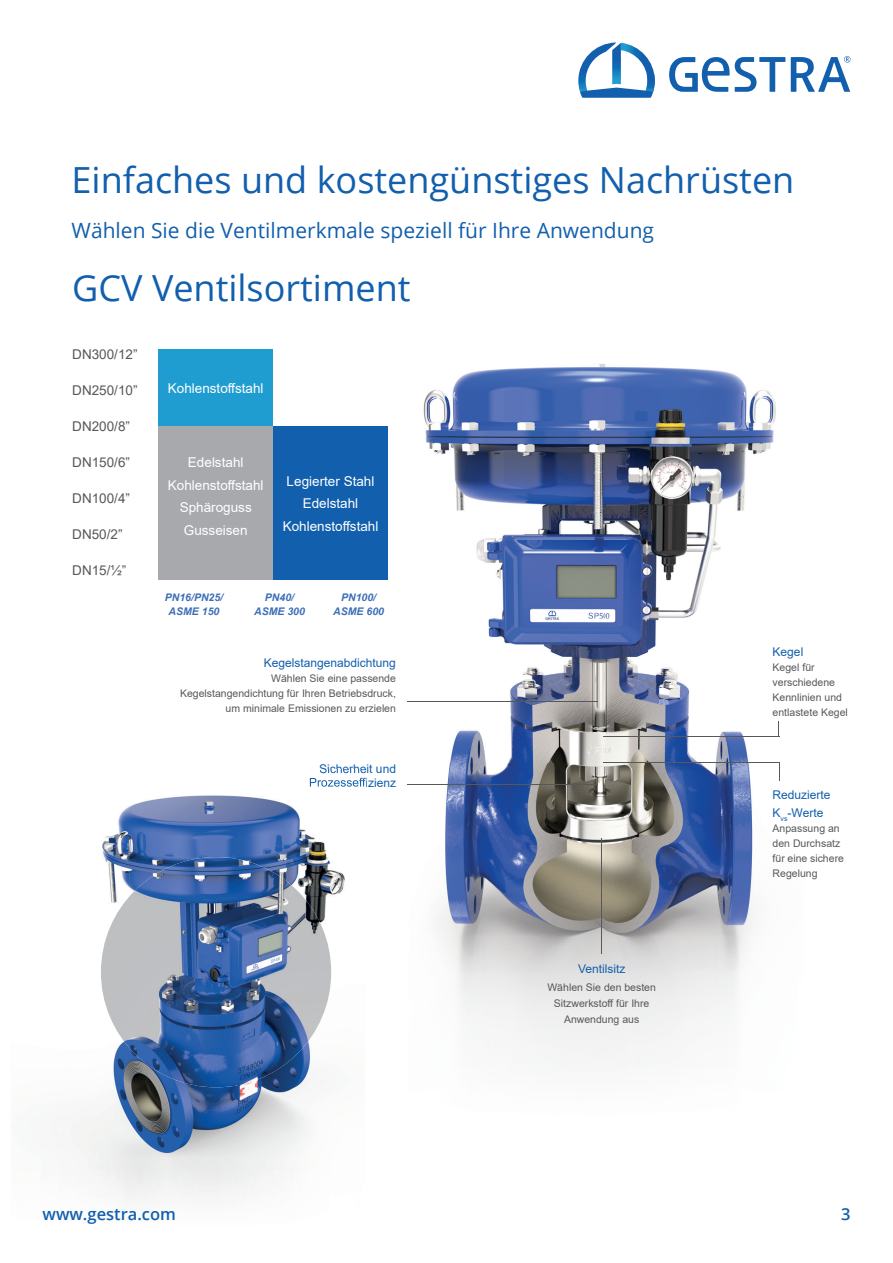
<style>
.page{position:relative;width:893px;height:1263px;background:#fff}
.page>*{position:absolute;margin:0;border:0;box-sizing:border-box;transform-origin:0 0}
.t1{font:36px "Open Sans";color:#115fad}
.t2{font:21px "Open Sans";color:#115fad}
.t3{font:600 16.5px "Open Sans";color:#115fad}
.t4{font:13.5px/22.5px "Arial";color:#fff;text-align:center}
.t5{font:13.5px "Arial";color:#57585a}
.t6{font:12px/13.5px "Arial";color:#115fad;text-align:right}
.t7{font:10.5px/15px "Arial";color:#57585a}
.t8{font:italic 700 10.5px/13.5px "Arial";color:#3b6eb7;text-align:center}
</style>
<div class="page">
<img style="left:423px;top:363px;width:356px;height:702px">
<hr style="left:603px;top:736px;width:176px;height:1px;background:#57585a">
<hr style="left:604px;top:762px;width:176px;height:1px;background:#57585a">
<hr style="left:407px;top:701px;width:190px;height:1px;background:#57585a">
<hr style="left:407px;top:784px;width:190px;height:1px;background:#57585a">
<svg style="left:779px;top:763px;width:1px;height:18px"></svg>
<hr style="left:601px;top:838px;width:1px;height:116px;background:#57585a">
<div style="left:273px;top:426px;width:115px;height:154px;background:#115fad"></div>
<div style="left:158px;top:349px;width:115px;height:77px;background:#209dd0"></div>
<div style="left:158px;top:426px;width:115px;height:154px;background:#a8a9ad"></div>
<img style="left:45px;top:770px;width:320px;height:431px">
<img style="left:320px;top:769px;width:45px;height:4px">
<img style="left:310px;top:778px;width:55px;height:9px">
<img style="left:101px;top:857px;width:230px;height:230px;border-radius:115px">
<svg style="left:578px;top:43px;width:77px;height:55px"></svg>
<svg style="left:791px;top:56px;width:59px;height:36px"></svg>
<svg style="left:669px;top:57px;width:116px;height:35px"></svg>
<h1 class="t1" style="left:72px;top:155px;width:724px">Einfaches und kostengünstiges Nachrüsten</h1>
<h2 class="t2" style="left:72px;top:216px;width:584px">Wählen Sie die Ventilmerkmale speziell für Ihre Anwendung</h2>
<h1 class="t1" style="left:72px;top:263px;width:340px">GCV Ventilsortiment</h1>
<p class="t5" style="left:72px;top:345px;width:67px">DN300/12”</p>
<p class="t5" style="left:72px;top:381px;width:67px">DN250/10”</p>
<p class="t5" style="left:72px;top:417px;width:59px">DN200/8”</p>
<p class="t5" style="left:72px;top:453px;width:59px">DN150/6”</p>
<p class="t5" style="left:72px;top:489px;width:59px">DN100/4”</p>
<p class="t5" style="left:72px;top:525px;width:52px">DN50/2”</p>
<p class="t5" style="left:72px;top:561px;width:56px">DN15/½”</p>
<p class="t4" style="left:168px;top:376px;width:97px">Kohlenstoffstahl</p>
<p class="t4" style="left:168px;top:451px;width:97px">Edelstahl<br>Kohlenstoffstahl<br>Sphäroguss<br>Gusseisen</p>
<p class="t4" style="left:283px;top:469px;width:97px">Legierter Stahl<br>Edelstahl<br>Kohlenstoffstahl</p>
<p class="t8" style="left:165px;top:591px;width:60px">PN16/PN25/<br>ASME 150</p>
<p class="t8" style="left:333px;top:591px;width:52px">PN100/<br>ASME 600</p>
<p class="t8" style="left:254px;top:591px;width:52px">PN40/<br>ASME 300</p>
<p class="t6" style="left:264px;top:656px;width:134px">Kegelstangenabdichtung</p>
<p class="t7" style="left:180px;top:671px;width:217px;text-align:right">Wählen Sie eine passende<br>Kegelstangendichtung für Ihren Betriebsdruck, um minimale Emissionen zu erzielen</p>
<p class="t6" style="left:309px;top:762px;width:89px">Sicherheit und<br>Prozesseffizienz</p>
<p class="t6" style="left:578px;top:962px;width:49px">Ventilsitz</p>
<p class="t7" style="left:547px;top:979px;width:110px;line-height:16px;text-align:center">Wählen Sie den besten<br>Sitzwerkstoff für Ihre<br>Anwendung aus</p>
<p class="t6" style="left:773px;top:645px;width:32px">Kegel</p>
<p class="t7" style="left:773px;top:660px;width:77px">Kegel für verschiedene<br>Kennlinien und entlastete Kegel</p>
<p class="t6" style="left:773px;top:786px;width:60px;line-height:17.2px;text-align:left">Reduzierte<br>K<sub>vs</sub>-Werte</p>
<p class="t7" style="left:773px;top:820px;width:73px">Anpassung an den Durchsatz für eine sichere<br>Regelung</p>
<h3 class="t3" style="left:43px;top:1203px;width:135px">www.gestra.com</h3>
<h3 class="t3" style="left:841px;top:1203px;width:11px">3</h3>
</div>
